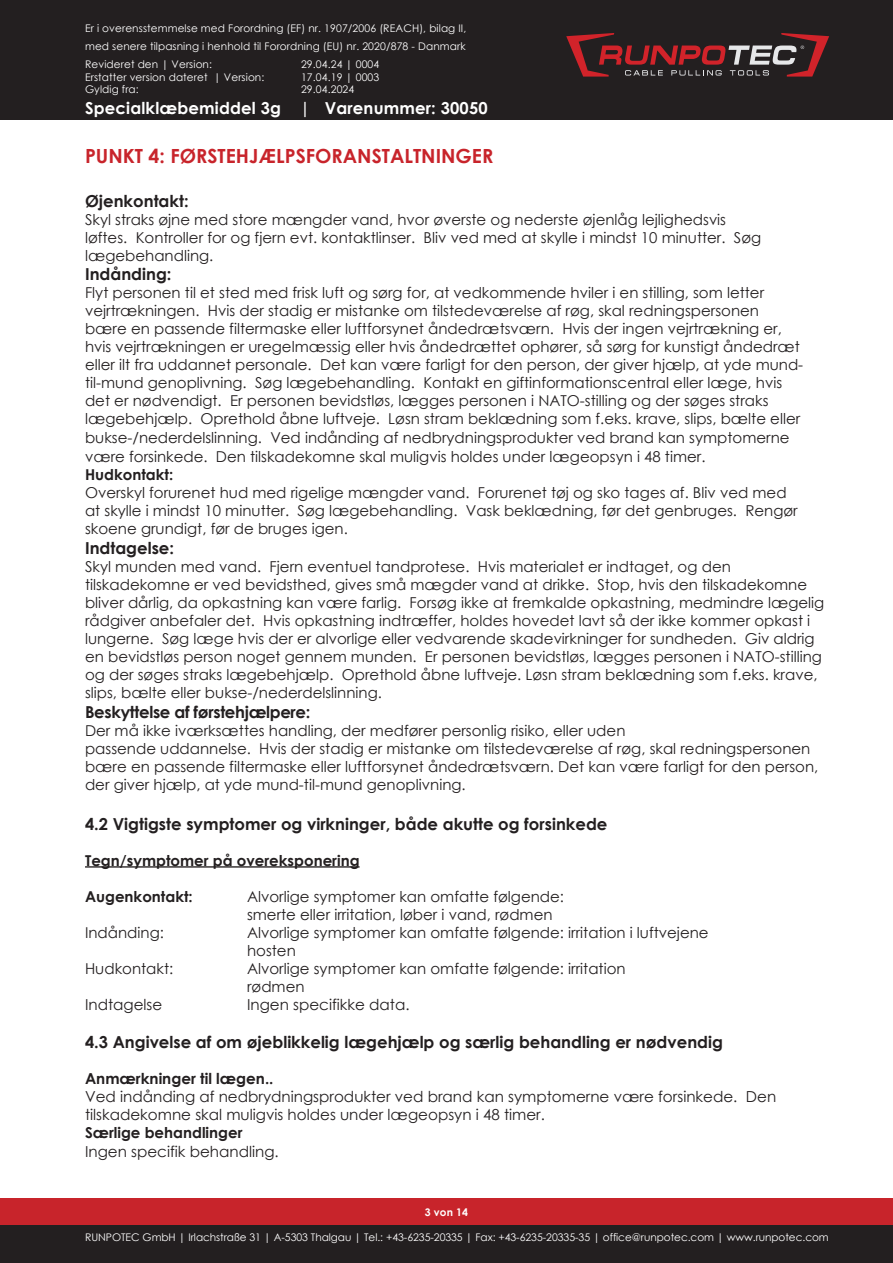
<style>
.page{position:relative;width:893px;height:1263px;background:#fff}
.page>*{position:absolute;margin:0;border:0;box-sizing:border-box;transform-origin:0 0}
.t1{font:700 19.5px "Century Gothic";color:#c8242b}
.t2{font:700 16.5px "Century Gothic";color:#231f20}
.t3{font:700 16.5px "Century Gothic";letter-spacing:.01em;color:#fff}
.t4{font:700 16.5px "Century Gothic";letter-spacing:-.02em;color:#231f20}
.t5{font:15.15px/18.1px "Century Gothic";color:#231f20}
.t6{font:700 15.15px "Century Gothic";color:#231f20}
.t7{font:15px/18px "Century Gothic";color:#231f20}
.t8{font:700 15px "Century Gothic";color:#231f20}
.t9{font:10.5px/18px "Century Gothic";letter-spacing:.01em;color:#fff;text-align:justify}
.t10{font:700 10.5px "Century Gothic";color:#fff}
</style>
<div class="page">
<div style="left:0;top:0;width:893px;height:119px;background:#231f20"></div>
<div style="left:0;top:1198px;width:893px;height:51px;background:#c8242b"></div>
<div style="left:0;top:1225px;width:893px;height:38px;background:#231f20"></div>
<svg style="left:566px;top:33px;width:263px;height:44px"></svg>
<hr style="left:85px;top:866px;width:275px;height:1px;background:#231f20">
<p class="t9" style="left:85px;top:19px;width:383px">Er i overensstemmelse med Forordning (EF) nr. 1907/2006 (REACH), bilag II, med senere tilpasning i henhold til Forordning (EU) nr. 2020/878 - Danmark Revideret den | Version:</p>
<p class="t9" style="left:301px;top:55px;width:80px">29.04.24 | 0004</p>
<p class="t9" style="left:85px;top:68px;width:181px">Erstatter version dateret | Version:</p>
<p class="t9" style="left:301px;top:68px;width:80px">17.04.19 | 0003</p>
<p class="t9" style="left:85px;top:80px;width:55px">Gyldig fra:</p>
<p class="t9" style="left:301px;top:80px;width:55px">29.04.2024</p>
<p class="t3" style="left:85px;top:96px;width:404px">Specialklæbemiddel 3g | Varenummer: 30050</p>
<h1 class="t1" style="left:85px;top:142px;width:410px">PUNKT 4: FØRSTEHJÆLPSFORANSTALTNINGER</h1>
<p class="t2" style="left:85px;top:188px;width:105px">Øjenkontakt:</p>
<p class="t7" style="left:85px;top:210px;width:678px">Skyl straks øjne med store mængder vand, hvor øverste og nederste øjenlåg lejlighedsvis løftes. Kontroller for og fjern evt. kontaktlinser. Bliv ved med at skylle i mindst 10 minutter. Søg lægebehandling.</p>
<p class="t2" style="left:85px;top:262px;width:88px">Indånding:</p>
<p class="t7" style="left:85px;top:284px;width:720px">Flyt personen til et sted med frisk luft og sørg for, at vedkommende hviler i en stilling, som letter vejrtrækningen. Hvis der stadig er mistanke om tilstedeværelse af røg, skal redningspersonen bære en passende filtermaske eller luftforsynet åndedrætsværn. Hvis der ingen vejrtrækning er, hvis vejrtrækningen er uregelmæssig eller hvis åndedrættet ophører, så sørg for kunstigt åndedræt eller ilt fra uddannet personale. Det kan være farligt for den person, der giver hjælp, at yde mund&shy;til-mund genoplivning. Søg lægebehandling. Kontakt en giftinformationscentral eller læge, hvis det er nødvendigt. Er personen bevidstløs, lægges personen i NATO-stilling og der søges straks lægebehjælp. Oprethold åbne luftveje. Løsn stram beklædning som f.eks. krave, slips, bælte eller bukse-/nederdelslinning. Ved indånding af nedbrydningsprodukter ved brand kan symptomerne</p>
<p class="t7" style="left:85px;top:448px;width:622px">være forsinkede. Den tilskadekomne skal muligvis holdes under lægeopsyn i 48 timer.</p>
<p class="t8" style="left:85px;top:463px;width:90px">Hudkontakt:</p>
<p class="t7" style="left:85px;top:484px;width:714px">Overskyl forurenet hud med rigelige mængder vand. Forurenet tøj og sko tages af. Bliv ved med at skylle i mindst 10 minutter. Søg lægebehandling. Vask beklædning, før det genbruges. Rengør skoene grundigt, før de bruges igen.</p>
<p class="t2" style="left:85px;top:536px;width:91px">Indtagelse:</p>
<p class="t7" style="left:85px;top:557px;width:741px">Skyl munden med vand. Fjern eventuel tandprotese. Hvis materialet er indtaget, og den tilskadekomne er ved bevidsthed, gives små mægder vand at drikke. Stop, hvis den tilskadekomne bliver dårlig, da opkastning kan være farlig. Forsøg ikke at fremkalde opkastning, medmindre lægelig rådgiver anbefaler det. Hvis opkastning indtræffer, holdes hovedet lavt så der ikke kommer opkast i lungerne. Søg læge hvis der er alvorlige eller vedvarende skadevirkninger for sundheden. Giv aldrig en bevidstløs person noget gennem munden. Er personen bevidstløs, lægges personen i NATO-stilling og der søges straks lægebehjælp. Oprethold åbne luftveje. Løsn stram beklædning som f.eks. krave, slips, bælte eller bukse-/nederdelslinning.</p>
<p class="t4" style="left:85px;top:699px;width:227px">Beskyttelse af førstehjælpere:</p>
<p class="t7" style="left:85px;top:721px;width:735px">Der må ikke iværksættes handling, der medfører personlig risiko, eller uden<br>passende uddannelse. Hvis der stadig er mistanke om tilstedeværelse af røg, skal redningspersonen bære en passende filtermaske eller luftforsynet åndedrætsværn. Det kan være farligt for den person, der giver hjælp, at yde mund-til-mund genoplivning.</p>
<p class="t2" style="left:85px;top:811px;width:524px">4.2 Vigtigste symptomer og virkninger, både akutte og forsinkede</p>
<p class="t8" style="left:85px;top:849px;width:276px">Tegn/symptomer på overeksponering</p>
<p class="t8" style="left:85px;top:885px;width:109px">Augenkontakt:</p>
<p class="t7" style="left:247px;top:887px;width:318px">Alvorlige symptomer kan omfatte følgende: smerte eller irritation, løber i vand, rødmen</p>
<p class="t7" style="left:85px;top:923px;width:80px">Indånding:</p>
<p class="t7" style="left:247px;top:923px;width:463px">Alvorlige symptomer kan omfatte følgende: irritation i luftvejene hosten</p>
<p class="t7" style="left:85px;top:959px;width:90px">Hudkontakt:</p>
<p class="t7" style="left:247px;top:959px;width:380px">Alvorlige symptomer kan omfatte følgende: irritation rødmen</p>
<p class="t5" style="left:85px;top:995px;width:79px">Indtagelse</p>
<p class="t5" style="left:247px;top:995px;width:164px">Ingen specifikke data.</p>
<p class="t2" style="left:85px;top:1029px;width:639px">4.3 Angivelse af om øjeblikkelig lægehjælp og særlig behandling er nødvendig</p>
<p class="t6" style="left:85px;top:1067px;width:190px">Anmærkninger til lægen..</p>
<p class="t5" style="left:85px;top:1087px;width:693px">Ved indånding af nedbrydningsprodukter ved brand kan symptomerne være forsinkede. Den tilskadekomne skal muligvis holdes under lægeopsyn i 48 timer.</p>
<p class="t8" style="left:85px;top:1121px;width:159px">Særlige behandlinger</p>
<p class="t5" style="left:85px;top:1142px;width:195px">Ingen specifik behandling.</p>
<p class="t10" style="left:425px;top:1204px;width:45px">3 von 14</p>
<p class="t9" style="left:85px;top:1228px;width:745px">RUNPOTEC GmbH | Irlachstraße 31 | A-5303 Thalgau | Tel.: +43-6235-20335 | Fax: +43-6235-20335-35 | office@runpotec.com | www.runpotec.com</p>
</div>
